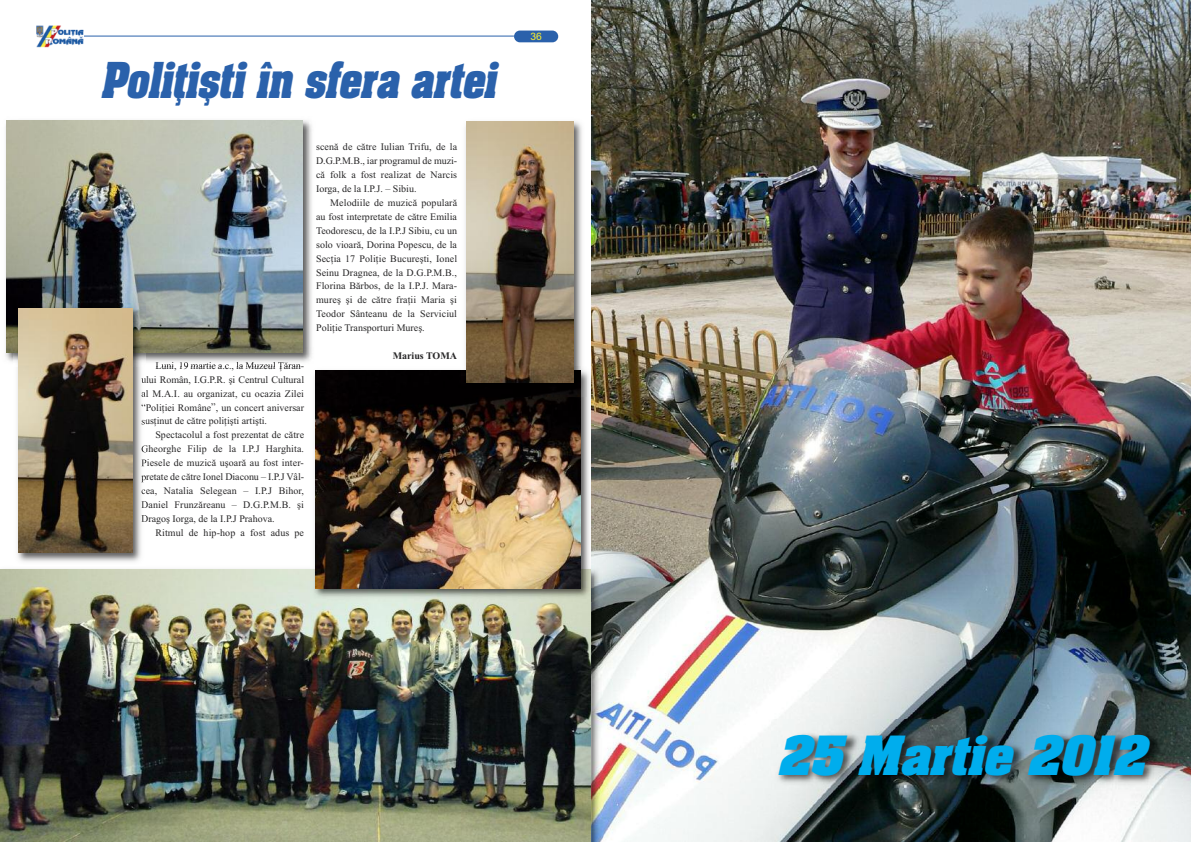
<style>
.page{position:relative;width:1191px;height:842px;background:#fff}
.page>*{position:absolute;margin:0;border:0;box-sizing:border-box;transform-origin:0 0}
.t1{font:italic 46px "Aahen";color:#00aded}
.t2{font:italic 42.1px "Aahen";color:#2a61ab;scale:.84 1}
.t3{font:11.4px "Bucuresti";color:#fff12a}
.t4{font:10px/13.9px "Times New Roman OF";color:#272627;text-align:justify}
.t5{font:10px "Times New Roman OF Bold";color:#272627}
</style>
<div class="page">
<img style="left:591px;top:0;width:600px;height:842px">
<img style="left:772px;top:720px;width:410px;height:89px">
<hr style="left:55px;top:36px;width:459px;height:1px;background:#2a61ab">
<div style="left:514px;top:31px;width:44px;height:11px;background:#2a61ab;border-radius:6px"></div>
<img style="left:36px;top:25px;width:47px;height:23px">
<img style="left:0;top:565px;width:603px;height:277px">
<img style="left:0;top:570px;width:590px;height:272px">
<img style="left:5px;top:120px;width:307px;height:246px">
<img style="left:156px;top:362px;width:40px;height:4px">
<img style="left:6px;top:121px;width:296px;height:232px">
<img style="left:13px;top:304px;width:132px;height:262px">
<svg style="left:141px;top:378px;width:4px;height:5px"></svg>
<svg style="left:142px;top:391px;width:3px;height:6px"></svg>
<svg style="left:141px;top:404px;width:4px;height:3px"></svg>
<svg style="left:142px;top:419px;width:3px;height:6px"></svg>
<svg style="left:142px;top:445px;width:3px;height:8px"></svg>
<svg style="left:141px;top:459px;width:4px;height:7px"></svg>
<svg style="left:141px;top:475px;width:4px;height:7px"></svg>
<svg style="left:141px;top:489px;width:4px;height:6px"></svg>
<svg style="left:141px;top:501px;width:4px;height:7px"></svg>
<svg style="left:141px;top:515px;width:4px;height:8px"></svg>
<img style="left:18px;top:308px;width:114px;height:245px">
<img style="left:310px;top:366px;width:283px;height:235px">
<img style="left:315px;top:371px;width:265px;height:217px">
<img style="left:461px;top:121px;width:125px;height:275px">
<img style="left:466px;top:122px;width:108px;height:261px">
<h2 class="t2" style="left:100px;top:52px;width:484px">Poli]i[ti \n sfera artei</h2>
<p class="t4" style="left:141px;top:358px;width:164px;text-indent:14px">Luni, 19 martie a.c., la Muzeul Ţăran&shy;ului Român, I.G.P.R. şi Centrul Cultural al M.A.I. au organizat, cu ocazia Zilei “Poliţiei Române”, un concert aniversar susţinut de către poliţişti artişti.</p>
<p class="t4" style="left:141px;top:428px;width:164px;text-indent:14px">Spectacolul a fost prezentat de către Gheorghe Filip de la I.P.J Harghita.<br>Piesele de muzică uşoară au fost inter&shy;pretate de către Ionel Diaconu — I.P.J Vâl&shy;cea, Natalia Selegean — I.P.J Bihor, Daniel Frunzăreanu — D.G.P.M.B. şi Dragoş Iorga, de la I.P.J Prahova.</p>
<p class="t4" style="left:155px;top:525px;width:150px">Ritmul de hip-hop a fost adus pe</p>
<p class="t4" style="left:316px;top:140px;width:142px">scenă de către Iulian Trifu, de la D.G.P.M.B., iar programul de muzi&shy;că folk a fost realizat de Narcis Iorga, de la I.P.J. — Sibiu.</p>
<p class="t4" style="left:316px;top:196px;width:142px;text-indent:14px">Melodiile de muzică populară au fost interpretate de către Emilia Teodorescu, de la I.P.J Sibiu, cu un solo vioară, Dorina Popescu, de la Secţia 17 Poliţie Bucureşti, Ionel Seinu Dragnea, de la D.G.P.M.B., Florina Bărbos, de la I.P.J. Mara&shy;mureş şi de către fraţii Maria şi Teodor Sânteanu de la Serviciul Poliţie Transporturi Mureş.</p>
<p class="t5" style="left:393px;top:350px;width:66px">Marius TOMA</p>
<p class="t3" style="left:530px;top:29px;width:13px">36</p>
<h1 class="t1" style="left:777px;top:724px;width:383px">25 Martie 2012</h1>
</div>
